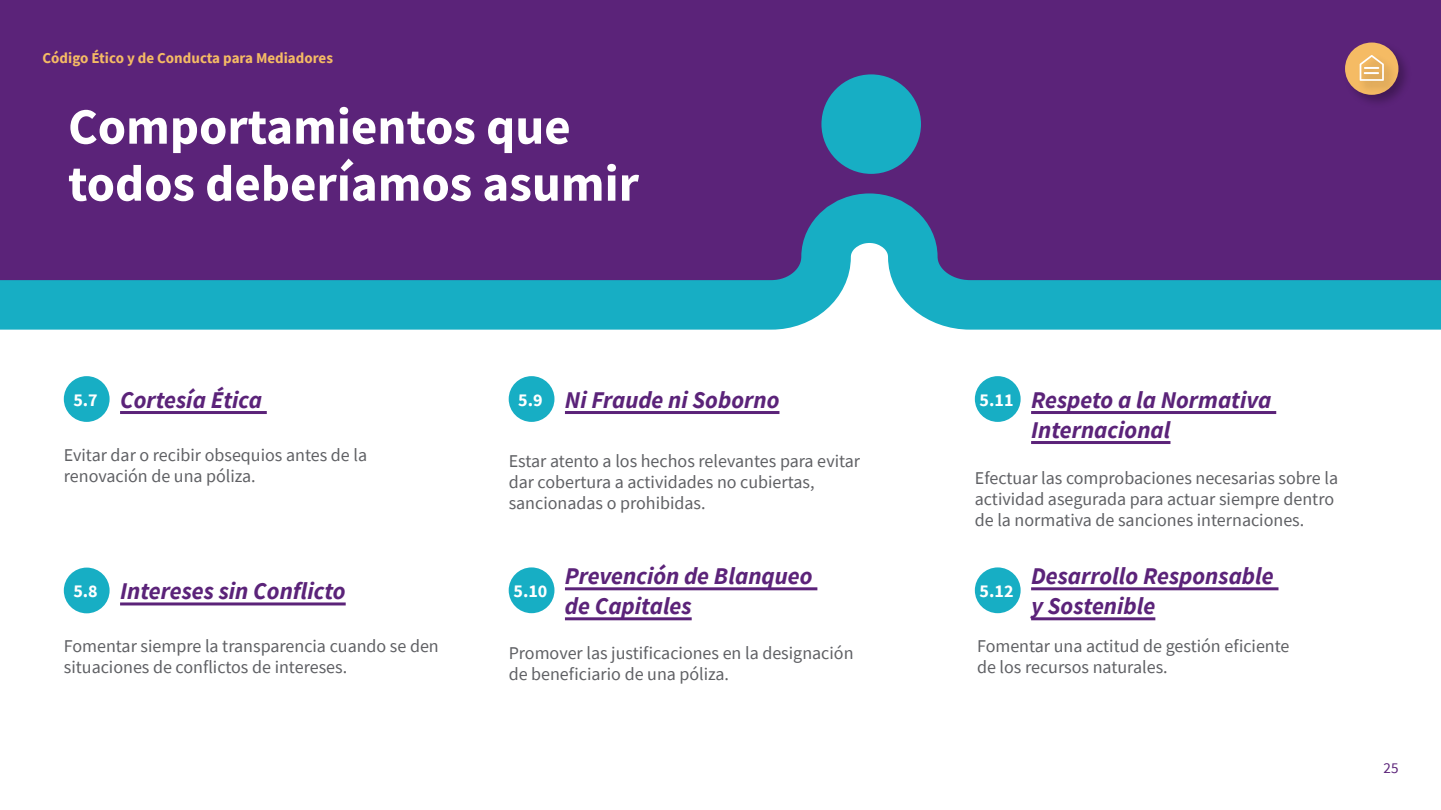
<style>
.page{position:relative;width:1441px;height:810px;background:#fff}
.page>*{position:absolute;margin:0;border:0;box-sizing:border-box;transform-origin:0 0}
.t1{font:700 51px/57px "Source Sans Pro";color:#fff}
.t2{font:italic 700 24px/30px "Source Sans Pro";color:#5b2379}
.t3{font:18px/21px "Source Sans Pro";color:#5f6064}
.t4{font:700 18px "Source Sans Pro";color:#fff}
.t5{font:700 15px "Source Sans Pro";color:#f5bb64}
.t6{font:15px "Source Sans Pro";color:#5b2379}
</style>
<div class="page">
<div style="left:0;top:0;width:1440px;height:169px;background:#5b2379"></div>
<svg style="left:0;top:169px;width:1440px;height:161px;background:#495695"></svg>
<div style="left:821px;top:74px;width:99px;height:100px;background:#17aec4;border-radius:50%"></div>
<div style="left:64px;top:376px;width:46px;height:46px;background:#17aec4;border-radius:50%"></div>
<div style="left:64px;top:568px;width:46px;height:45px;background:#17aec4;border-radius:50%"></div>
<hr style="left:120px;top:411px;width:147px;height:3px;background:#5b2379">
<hr style="left:120px;top:602px;width:226px;height:3px;background:#5b2379">
<div style="left:508px;top:376px;width:46px;height:46px;background:#17aec4;border-radius:50%"></div>
<div style="left:508px;top:567px;width:46px;height:46px;background:#17aec4;border-radius:50%"></div>
<div style="left:974px;top:376px;width:46px;height:46px;background:#17aec4;border-radius:50%"></div>
<hr style="left:565px;top:411px;width:214px;height:3px;background:#5b2379">
<hr style="left:565px;top:587px;width:252px;height:3px;background:#5b2379">
<hr style="left:565px;top:617px;width:126px;height:3px;background:#5b2379">
<hr style="left:1030px;top:411px;width:245px;height:3px;background:#5b2379">
<hr style="left:1030px;top:441px;width:140px;height:3px;background:#5b2379">
<div style="left:974px;top:567px;width:46px;height:46px;background:#17aec4;border-radius:50%"></div>
<hr style="left:1030px;top:587px;width:248px;height:3px;background:#5b2379">
<hr style="left:1030px;top:617px;width:125px;height:3px;background:#5b2379">
<div style="left:1342px;top:40px;width:69px;height:69px;background:#000;opacity:.27"></div>
<div style="left:1344px;top:43px;width:54px;height:52px;background:#f5bb64;border-radius:50%"></div>
<div style="left:1356px;top:53px;width:41px;height:42px;background:#000;opacity:.27"></div>
<svg style="left:1359px;top:55px;width:24px;height:26px"></svg>
<p class="t5" style="left:43px;top:50px;width:292px">Código Ético y de Conducta para Mediadores</p>
<h1 class="t1" style="left:68px;top:98px;width:572px">Comportamientos que todos deberíamos asumir</h1>
<p class="t4" style="left:73px;top:390px;width:26px">5.7</p>
<h2 class="t2" style="left:120px;top:385px;width:143px">Cortesía Ética</h2>
<p class="t4" style="left:518px;top:390px;width:26px">5.9</p>
<h2 class="t2" style="left:565px;top:385px;width:216px">Ni Fraude ni Soborno</h2>
<p class="t3" style="left:64px;top:445px;width:305px">Evitar dar o recibir obsequios antes de la renovación de una póliza.</p>
<p class="t3" style="left:508px;top:451px;width:353px">Estar atento a los hechos relevantes para evitar dar cobertura a actividades no cubiertas, sancionadas o prohibidas.</p>
<p class="t4" style="left:73px;top:581px;width:26px">5.8</p>
<h2 class="t2" style="left:120px;top:576px;width:227px">Intereses sin Conflicto</h2>
<p class="t4" style="left:513px;top:581px;width:35px">5.10</p>
<h2 class="t2" style="left:565px;top:561px;width:249px">Prevención de Blanqueo de Capitales</h2>
<p class="t3" style="left:64px;top:636px;width:376px">Fomentar siempre la transparencia cuando se den situaciones de conflictos de intereses.</p>
<p class="t3" style="left:508px;top:642px;width:346px">Promover las justificaciones en la designación de beneficiario de una póliza.</p>
<p class="t4" style="left:979px;top:390px;width:35px">5.11</p>
<h2 class="t2" style="left:1030px;top:385px;width:242px">Respeto a la Normativa<br>Internacional</h2>
<p class="t3" style="left:974px;top:468px;width:365px">Efectuar las comprobaciones necesarias sobre la actividad asegurada para actuar siempre dentro de la normativa de sanciones internaciones.</p>
<h2 class="t2" style="left:1030px;top:561px;width:244px">Desarrollo Responsable y Sostenible</h2>
<p class="t3" style="left:976px;top:636px;width:314px">Fomentar una actitud de gestión eficiente de los recursos naturales.</p>
<p class="t4" style="left:979px;top:581px;width:35px">5.12</p>
<p class="t6" style="left:1383px;top:760px;width:16px">25</p>
</div>
